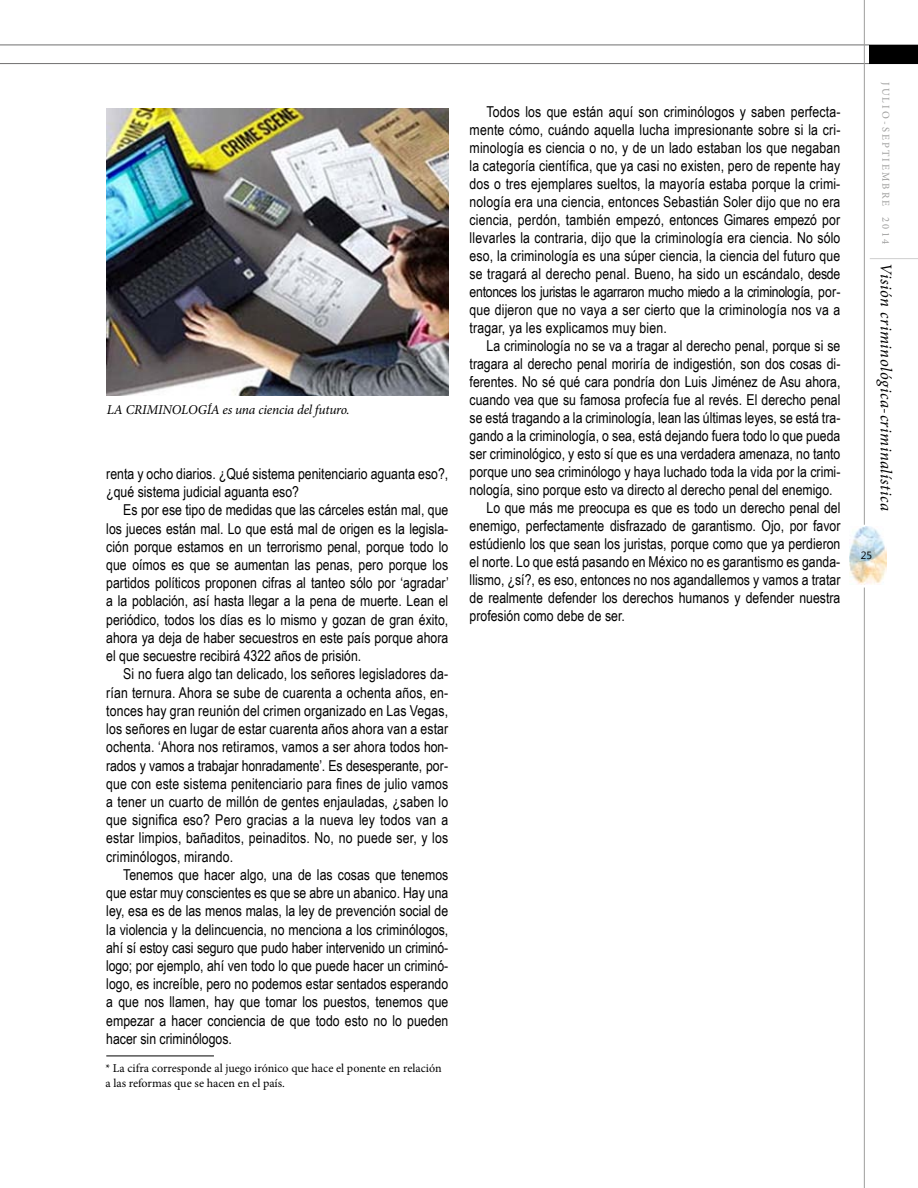
<style>
.page{position:relative;width:918px;height:1188px;background:#fff}
.page>*{position:absolute;margin:0;border:0;box-sizing:border-box;transform-origin:0 0}
.t1{font:italic 16.5px "Minion Pro";letter-spacing:.03em;color:#000}
.t2{font:15px/18.3px "Arial Narrow";color:#000;text-align:justify}
.t3{font:italic 13.5px "Minion Pro";letter-spacing:-.015em;color:#000}
.t4{font:12px/14.4px "Minion Pro";color:#000}
.t5{font:10.5px "Segoe UI";color:#000}
.s1{font-style:normal;font-size:10.5px;color:#9d9d9c}
</style>
<div class="page">
<img style="left:849px;top:527px;width:37px;height:57px">
<hr style="left:870px;top:258px;width:48px;height:1px;background:#cecece">
<hr style="left:0;top:63px;width:918px;height:1px;background:#706f6f">
<hr style="left:0;top:45px;width:918px;height:1px;background:#706f6f">
<hr style="left:864px;top:0;width:1px;height:525px;background:#9d9d9c">
<hr style="left:864px;top:588px;width:1px;height:600px;background:#9d9d9c">
<div style="left:870px;top:45px;width:48px;height:19px;background:#000"></div>
<img style="left:106px;top:108px;width:342px;height:288px">
<hr style="left:106px;top:1056px;width:108px;height:1px;background:#000">
<p class="t3" style="left:107px;top:400px;width:244px">LA CRIMINOLOGÍA es una ciencia del futuro.</p>
<p class="t2" style="left:106px;top:464px;width:344px">renta y ocho diarios. ¿Qué sistema penitenciario aguanta eso?, ¿qué sistema judicial aguanta eso?</p>
<p class="t2" style="left:106px;top:500px;width:344px;text-indent:17px">Es por ese tipo de medidas que las cárceles están mal, que los jueces están mal. Lo que está mal de origen es la legisla&shy;ción porque estamos en un terrorismo penal, porque todo lo que oímos es que se aumentan las penas, pero porque los partidos políticos proponen cifras al tanteo sólo por ‘agradar’ a la población, así hasta llegar a la pena de muerte. Lean el periódico, todos los días es lo mismo y gozan de gran éxito, ahora ya deja de haber secuestros en este país porque ahora el que secuestre recibirá 4322 años de prisión.</p>
<p class="t2" style="left:106px;top:664px;width:344px;text-indent:17px">Si no fuera algo tan delicado, los señores legisladores da&shy;rían ternura. Ahora se sube de cuarenta a ochenta años, en&shy;tonces hay gran reunión del crimen organizado en Las Vegas, los señores en lugar de estar cuarenta años ahora van a estar ochenta. ‘Ahora nos retiramos, vamos a ser ahora todos hon&shy;rados y vamos a trabajar honradamente’. Es desesperante, por&shy;que con este sistema penitenciario para fines de julio vamos a tener un cuarto de millón de gentes enjauladas, ¿saben lo que significa eso? Pero gracias a la nueva ley todos van a estar limpios, bañaditos, peinaditos. No, no puede ser, y los criminólogos, mirando.</p>
<p class="t2" style="left:106px;top:865px;width:344px;text-indent:17px">Tenemos que hacer algo, una de las cosas que tenemos que estar muy conscientes es que se abre un abanico. Hay una ley, esa es de las menos malas, la ley de prevención social de la violencia y la delincuencia, no menciona a los criminólogos, ahí sí estoy casi seguro que pudo haber intervenido un criminó&shy;logo; por ejemplo, ahí ven todo lo que puede hacer un criminó&shy;logo, es increíble, pero no podemos estar sentados esperando a que nos llamen, hay que tomar los puestos, tenemos que empezar a hacer conciencia de que todo esto no lo pueden hacer sin criminólogos.</p>
<p class="t4" style="left:105px;top:1062px;width:338px">* La cifra corresponde al juego irónico que hace el ponente en relación a las reformas que se hacen en el país.</p>
<p class="t2" style="left:470px;top:102px;width:372px;text-indent:17px">Todos los que están aquí son criminólogos y saben perfecta&shy;mente cómo, cuándo aquella lucha impresionante sobre si la cri&shy;minología es ciencia o no, y de un lado estaban los que negaban la categoría científica, que ya casi no existen, pero de repente hay dos o tres ejemplares sueltos, la mayoría estaba porque la crimi&shy;nología era una ciencia, entonces Sebastián Soler dijo que no era ciencia, perdón, también empezó, entonces Gimares empezó por llevarles la contraria, dijo que la criminología era ciencia. No sólo eso, la criminología es una súper ciencia, la ciencia del futuro que se tragará al derecho penal. Bueno, ha sido un escándalo, desde entonces los juristas le agarraron mucho miedo a la criminología, por&shy;que dijeron que no vaya a ser cierto que la criminología nos va a tragar, ya les explicamos muy bien.</p>
<p class="t2" style="left:487px;top:336px;width:355px">La criminología no se va a tragar al derecho penal, porque si se</p>
<p class="t2" style="left:470px;top:354px;width:372px">tragara al derecho penal moriría de indigestión, son dos cosas di-</p>
<p class="t2" style="left:470px;top:372px;width:372px">ferentes. No sé qué cara pondría don Luis Jiménez de Asu ahora,</p>
<p class="t2" style="left:470px;top:390px;width:372px">cuando vea que su famosa profecía fue al revés. El derecho penal</p>
<p class="t2" style="left:470px;top:408px;width:372px">se está tragando a la criminología, lean las últimas leyes, se está tra-</p>
<p class="t2" style="left:470px;top:426px;width:372px">gando a la criminología, o sea, está dejando fuera todo lo que pueda</p>
<p class="t2" style="left:470px;top:444px;width:372px">ser criminológico, y esto sí que es una verdadera amenaza, no tanto</p>
<p class="t2" style="left:470px;top:462px;width:372px">porque uno sea criminólogo y haya luchado toda la vida por la crimi-</p>
<p class="t2" style="left:470px;top:480px;width:365px">nología, sino porque esto va directo al derecho penal del enemigo.</p>
<p class="t2" style="left:487px;top:498px;width:355px">Lo que más me preocupa es que es todo un derecho penal del</p>
<p class="t2" style="left:470px;top:516px;width:372px">enemigo, perfectamente disfrazado de garantismo. Ojo, por favor</p>
<p class="t2" style="left:470px;top:534px;width:372px">estúdienlo los que sean los juristas, porque como que ya perdieron</p>
<p class="t2" style="left:470px;top:552px;width:372px">el norte. Lo que está pasando en México no es garantismo es ganda-</p>
<p class="t2" style="left:470px;top:570px;width:372px">llismo, ¿sí?, es eso, entonces no nos agandallemos y vamos a tratar</p>
<p class="t2" style="left:470px;top:588px;width:372px">de realmente defender los derechos humanos y defender nuestra</p>
<p class="t2" style="left:470px;top:606px;width:157px">profesión como debe de ser.</p>
<p class="t1" style="left:897px;top:82px;width:430px;rotate:90deg"><span class="s1">J U L IO - SE P T I E M B RE 2 0 1 4</span> Visión criminológica-criminalística</p>
<p class="t5" style="left:861px;top:548px;width:13px">25</p>
</div>
